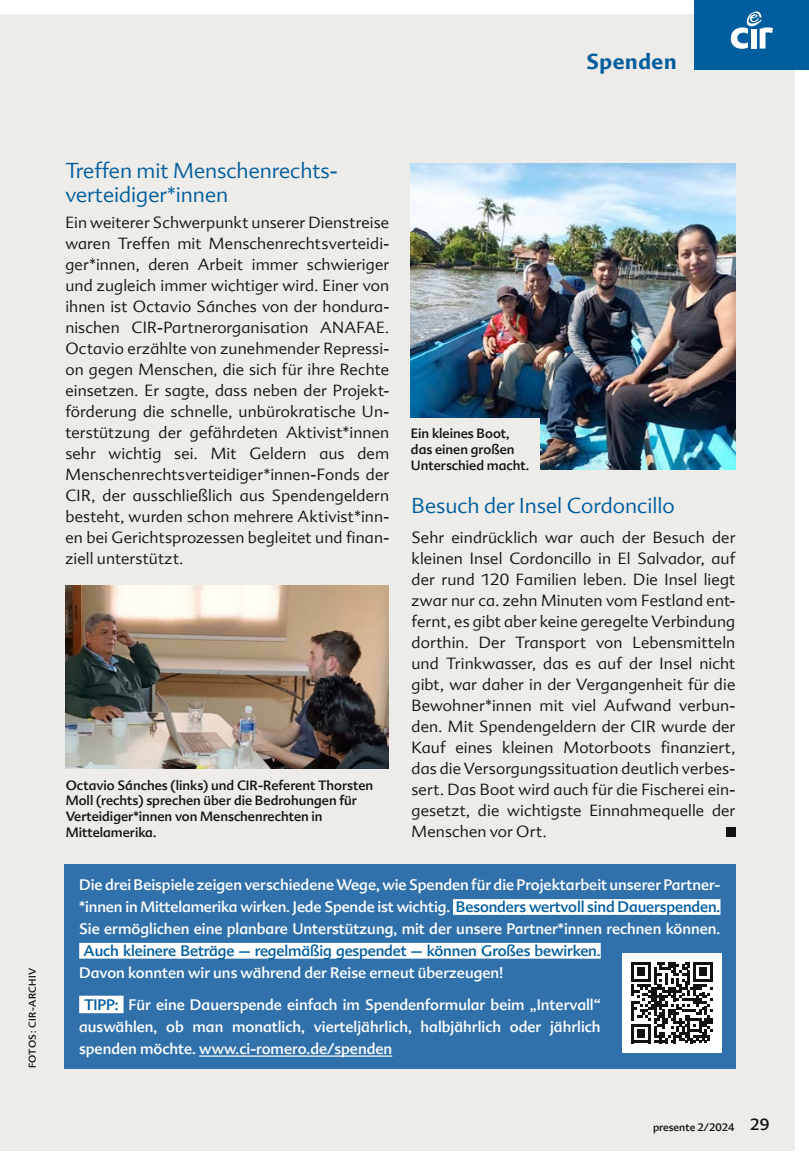
<style>
.page{position:relative;width:809px;height:1166px;background:#fff}
.page>*{position:absolute;margin:0;border:0;box-sizing:border-box;transform-origin:0 0}
.t1{font:300 21px/24.5px "Advert Offc";color:#005e9f}
.t2{font:700 21px "Advert Offc";letter-spacing:.03em;color:#005e9f}
.t3{font:300 15.75px/21px "Advert Offc";letter-spacing:.01em;color:#121212;text-align:justify}
.t4{font:14.88px/21.9px "Advert Offc";color:#fff}
.t5{font:14.88px "Advert Offc";letter-spacing:-.01em;color:#005e9f}
.t6{font:13.12px/15.8px "Advert Offc";color:#121212}
.t7{font:10.5px "Advert Offc";color:#121212}
.t8{font:9.62px "Advert Offc";letter-spacing:.05em;color:#121212}
.s1{color:#005e9f}
.s2{font-size:15.75px}
</style>
<div class="page">
<div style="left:0;top:15px;width:794px;height:1136px;background:#eeece8"></div>
<div style="left:725px;top:827px;width:10px;height:10px;background:#121212"></div>
<div style="left:64px;top:864px;width:671px;height:204px;background:#3071ab"></div>
<div style="left:453px;top:899px;width:267px;height:16px;background:#fff"></div>
<div style="left:79px;top:943px;width:398px;height:15px;background:#fff"></div>
<hr style="left:477px;top:943px;width:4px;height:15px;background:#fff">
<div style="left:481px;top:943px;width:119px;height:15px;background:#fff"></div>
<div style="left:79px;top:995px;width:44px;height:18px;background:#fff"></div>
<hr style="left:199px;top:1055px;width:193px;height:1px;background:#fff">
<img style="left:65px;top:586px;width:323px;height:183px">
<img style="left:410px;top:164px;width:325px;height:306px">
<div style="left:401px;top:418px;width:139px;height:61px;background:#eeece8"></div>
<div style="left:622px;top:953px;width:99px;height:99px;background:#fff"></div>
<svg style="left:631px;top:962px;width:82px;height:81px"></svg>
<div style="left:694px;top:0;width:115px;height:69px;background:#005e9f"></div>
<svg style="left:730px;top:11px;width:43px;height:38px"></svg>
<h1 class="t2" style="left:586px;top:48px;width:91px">Spenden</h1>
<p class="t8" style="left:26px;top:1068px;width:102px;rotate:-90deg">FOTOS: CIR-ARCHIV</p>
<h1 class="t1" style="left:65px;top:158px;width:272px">Treffen mit Menschenrechts&shy;verteidiger*innen</h1>
<p class="t3" style="left:65px;top:212px;width:325px">Ein weiterer Schwerpunkt unserer Dienstreise waren Treffen mit Menschenrechtsverteidi&shy;ger*innen, deren Arbeit immer schwieriger und zugleich immer wichtiger wird. Einer von ihnen ist Octavio Sánches von der hondura&shy;nischen CIR-Partnerorganisation ANAFAE.<br>Octavio erzählte von zunehmender Repressi&shy;on gegen Menschen, die sich für ihre Rechte einsetzen. Er sagte, dass neben der Projekt&shy;förderung die schnelle, unbürokratische Un&shy;terstützung der gefährdeten Aktivist*innen sehr wichtig sei. Mit Geldern aus dem Menschenrechtsverteidiger*innen-Fonds der CIR, der ausschließlich aus Spendengeldern besteht, wurden schon mehrere Aktivist*inn&shy;en bei Gerichtsprozessen begleitet und finan&shy;ziell unterstützt.</p>
<p class="t6" style="left:66px;top:777px;width:309px">Octavio Sánches (links) und CIR-Referent Thorsten Moll (rechts) sprechen über die Bedrohungen für Verteidiger*innen von Menschenrechten in Mittelamerika.</p>
<p class="t6" style="left:411px;top:426px;width:120px">Ein kleines Boot, das einen großen<br>Unterschied macht.</p>
<h1 class="t1" style="left:411px;top:493px;width:265px">Besuch der Insel Cordoncillo</h1>
<p class="t3" style="left:411px;top:527px;width:325px">Sehr eindrücklich war auch der Besuch der kleinen Insel Cordoncillo in El Salvador, auf der rund 120 Familien leben. Die Insel liegt zwar nur ca. zehn Minuten vom Festland ent&shy;fernt, es gibt aber keine geregelte Verbindung dorthin. Der Transport von Lebensmitteln und Trinkwasser, das es auf der Insel nicht gibt, war daher in der Vergangenheit für die Bewohner*innen mit viel Aufwand verbun&shy;den. Mit Spendengeldern der CIR wurde der Kauf eines kleinen Motorboots finanziert, das die Versorgungssituation deutlich verbes&shy;sert. Das Boot wird auch für die Fischerei ein&shy;gesetzt, die wichtigste Einnahmequelle der Menschen vor Ort.</p>
<p class="t4" style="left:79px;top:874px;width:642px;text-align:justify">Die drei Beispiele zeigen verschiedene Wege, wie Spenden für die Projektarbeit unserer Partner-*innen in Mittelamerika wirken. Jede Spende ist wichtig. <span class="s1">Besonders wertvoll sind Dauerspenden.<br></span>Sie ermöglichen eine planbare Unterstützung, mit der unsere Partner*innen rechnen können.</p>
<p class="t5" style="left:84px;top:941px;width:518px">Auch kleinere Beträge – regelmäßig gespendet – können Großes bewirken.</p>
<p class="t4" style="left:84px;top:957px;width:518px;line-height:31.8px;text-indent:-5px">Davon konnten wir uns während der Reise erneut überzeugen!<br><span class="s1">TIPP:</span> Für eine Dauerspende einfach im Spendenformular beim „Intervall“</p>
<p class="t4" style="left:79px;top:1015px;width:523px">auswählen, ob man monatlich, vierteljährlich, halbjährlich oder jährlich spenden möchte. www.ci-romero.de/spenden</p>
<p class="t7" style="left:653px;top:1120px;width:118px">presente 2/2024 <span class="s2">29</span></p>
</div>
